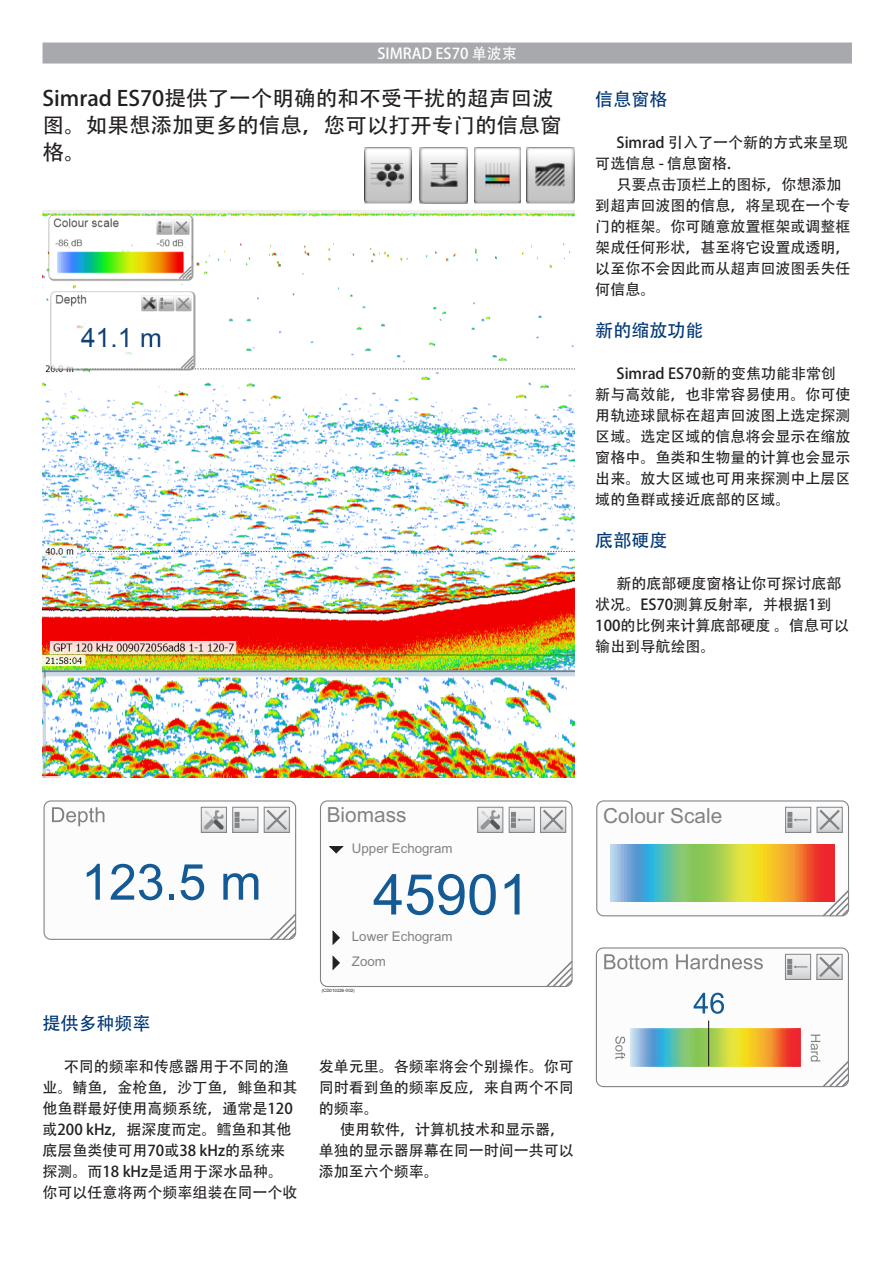
<style>
.page{position:relative;width:893px;height:1263px;background:#fff}
.page>*{position:absolute;margin:0;border:0;box-sizing:border-box;transform-origin:0 0}
.t1{font:56.4px "Arial";color:#145a94}
.Chinese_Normal_Large{font:21px/27px "Adobe Heiti Std";color:#231f20}
.t2{font:20.85px "Arial";color:#808285}
.Chinese_Heading01{font:18px "Adobe Heiti Std";color:#013775}
.Chinese_Normal{font:15px/21px "Adobe Heiti Std";color:#231f20}
.Chinese_Title04{font:15px "Adobe Heiti Std";color:#fff}
.t3{font:13.35px/25.2px "Arial";color:#808285}
.t4{font:4.5px "Arial";color:#231f20}
</style>
<div class="page">
<div style="left:43px;top:43px;width:808px;height:20px;background:#a8a9ad"></div>
<div style="left:43px;top:43px;width:809px;height:21px;border:2px solid #a8a9ad"></div>
<div style="left:44px;top:800px;width:252px;height:140px;border:1px solid #808285;border-radius:7px"></div>
<svg style="left:52px;top:807px;width:52px;height:19px"></svg>
<svg style="left:87px;top:864px;width:13px;height:36px"></svg>
<svg style="left:111px;top:864px;width:51px;height:36px"></svg>
<svg style="left:169px;top:895px;width:5px;height:5px"></svg>
<svg style="left:180px;top:864px;width:24px;height:36px"></svg>
<svg style="left:223px;top:873px;width:35px;height:27px"></svg>
<svg style="left:235px;top:809px;width:21px;height:21px"></svg>
<div style="left:233px;top:807px;width:25px;height:25px;border:1px solid #808285"></div>
<svg style="left:203px;top:809px;width:22px;height:21px"></svg>
<div style="left:201px;top:807px;width:26px;height:25px;border:1px solid #808285"></div>
<svg style="left:264px;top:807px;width:25px;height:25px"></svg>
<svg style="left:235px;top:812px;width:20px;height:15px"></svg>
<svg style="left:268px;top:912px;width:29px;height:28px"></svg>
<svg style="left:204px;top:810px;width:19px;height:19px"></svg>
<div style="left:320px;top:800px;width:253px;height:187px;border:1px solid #808285;border-radius:7px"></div>
<svg style="left:511px;top:809px;width:21px;height:21px"></svg>
<div style="left:509px;top:807px;width:25px;height:25px;border:1px solid #808285"></div>
<div style="left:540px;top:807px;width:26px;height:25px;border:1px solid #808285"></div>
<svg style="left:541px;top:807px;width:25px;height:25px"></svg>
<svg style="left:511px;top:812px;width:20px;height:15px"></svg>
<svg style="left:545px;top:959px;width:28px;height:28px"></svg>
<svg style="left:329px;top:846px;width:14px;height:7px"></svg>
<svg style="left:333px;top:931px;width:7px;height:14px"></svg>
<svg style="left:333px;top:956px;width:7px;height:14px"></svg>
<svg style="left:480px;top:809px;width:21px;height:21px"></svg>
<div style="left:478px;top:807px;width:25px;height:25px;border:1px solid #808285"></div>
<svg style="left:481px;top:810px;width:19px;height:19px"></svg>
<img style="left:420px;top:148px;width:47px;height:56px">
<img style="left:527px;top:148px;width:47px;height:56px">
<img style="left:365px;top:148px;width:47px;height:56px">
<img style="left:43px;top:211px;width:531px;height:567px">
<div style="left:596px;top:947px;width:253px;height:140px;border:1px solid #808285;border-radius:7px"></div>
<svg style="left:604px;top:954px;width:63px;height:15px"></svg>
<svg style="left:676px;top:954px;width:87px;height:15px"></svg>
<svg style="left:615px;top:1036px;width:10px;height:23px"></svg>
<svg style="left:694px;top:993px;width:30px;height:21px"></svg>
<svg style="left:787px;top:956px;width:22px;height:21px"></svg>
<div style="left:785px;top:954px;width:26px;height:25px;border:1px solid #808285"></div>
<svg style="left:817px;top:954px;width:25px;height:25px"></svg>
<svg style="left:788px;top:959px;width:19px;height:15px"></svg>
<svg style="left:811px;top:1034px;width:38px;height:54px"></svg>
<img style="left:630px;top:1029px;width:171px;height:37px">
<hr style="left:708px;top:1020px;width:1px;height:46px;background:#231f20">
<div style="left:596px;top:800px;width:253px;height:116px;border:1px solid #808285;border-radius:7px"></div>
<svg style="left:787px;top:809px;width:22px;height:21px"></svg>
<div style="left:785px;top:807px;width:26px;height:25px;border:1px solid #808285"></div>
<svg style="left:817px;top:807px;width:25px;height:25px"></svg>
<svg style="left:788px;top:812px;width:20px;height:15px"></svg>
<svg style="left:821px;top:888px;width:29px;height:29px"></svg>
<img style="left:611px;top:845px;width:224px;height:57px">
<img style="left:474px;top:148px;width:46px;height:56px">
<p class="Chinese_Title04" style="left:377px;top:45px;width:141px">SIMRAD ES70 单波束</p>
<p class="Chinese_Normal_Large" style="left:43px;top:85px;width:521px">Simrad ES70提供了一个明确的和不受干扰的超声回波图。如果想添加更多的信息，您可以打开专门的信息窗格。</p>
<p class="Chinese_Heading01" style="left:595px;top:88px;width:73px">信息窗格</p>
<p class="Chinese_Normal" style="left:595px;top:132px;width:254px;text-indent:21px">Simrad 引入了一个新的方式来呈现可选信息 - 信息窗格.</p>
<p class="Chinese_Normal" style="left:595px;top:174px;width:256px;text-indent:21px">只要点击顶栏上的图标，你想添加到超声回波图的信息，将呈现在一个专门的框架。你可随意放置框架或调整框架成任何形状，甚至将它设置成透明，以至你不会因此而从超声回波图丢失任何信息。</p>
<p class="Chinese_Heading01" style="left:595px;top:319px;width:109px">新的缩放功能</p>
<p class="Chinese_Normal" style="left:595px;top:363px;width:256px;text-indent:21px">Simrad ES70新的变焦功能非常创新与高效能，也非常容易使用。你可使用轨迹球鼠标在超声回波图上选定探测区域。选定区域的信息将会显示在缩放窗格中。鱼类和生物量的计算也会显示出来。放大区域也可用来探测中上层区域的鱼群或接近底部的区域。</p>
<p class="Chinese_Heading01" style="left:595px;top:529px;width:73px">底部硬度</p>
<p class="Chinese_Normal" style="left:595px;top:573px;width:255px;text-indent:21px">新的底部硬度窗格让你可探讨底部状况。ES70测算反射率，并根据1到<br>100的比例来计算底部硬度 。信息可以输出到导航绘图。</p>
<p class="t2" style="left:327px;top:807px;width:81px">Biomass</p>
<p class="t3" style="left:352px;top:837px;width:102px">Upper Echogram</p>
<p class="t1" style="left:373px;top:873px;width:158px">45901</p>
<p class="t3" style="left:352px;top:925px;width:102px">Lower Echogram<br>Zoom</p>
<p class="t4" style="left:322px;top:988px;width:35px">(CD010226-002)</p>
<p class="Chinese_Heading01" style="left:43px;top:1012px;width:109px">提供多种频率</p>
<p class="Chinese_Normal" style="left:43px;top:1056px;width:256px;text-indent:21px">不同的频率和传感器用于不同的渔业。鲭鱼，金枪鱼，沙丁鱼，鲱鱼和其他鱼群最好使用高频系统，通常是120或200 kHz，据深度而定。鳕鱼和其他底层鱼类使可用70或38 kHz的系统来探测。而18 kHz是适用于深水品种。你可以任意将两个频率组装在同一个收</p>
<p class="Chinese_Normal" style="left:319px;top:1056px;width:256px;text-align:justify">发单元里。各频率将会个别操作。你可同时看到鱼的频率反应，来自两个不同的频率。</p>
<p class="Chinese_Normal" style="left:319px;top:1119px;width:256px;text-indent:21px">使用软件，计算机技术和显示器，单独的显示器屏幕在同一时间一共可以添加至六个频率。</p>
<p class="t2" style="left:603px;top:807px;width:121px">Colour Scale</p>
</div>
